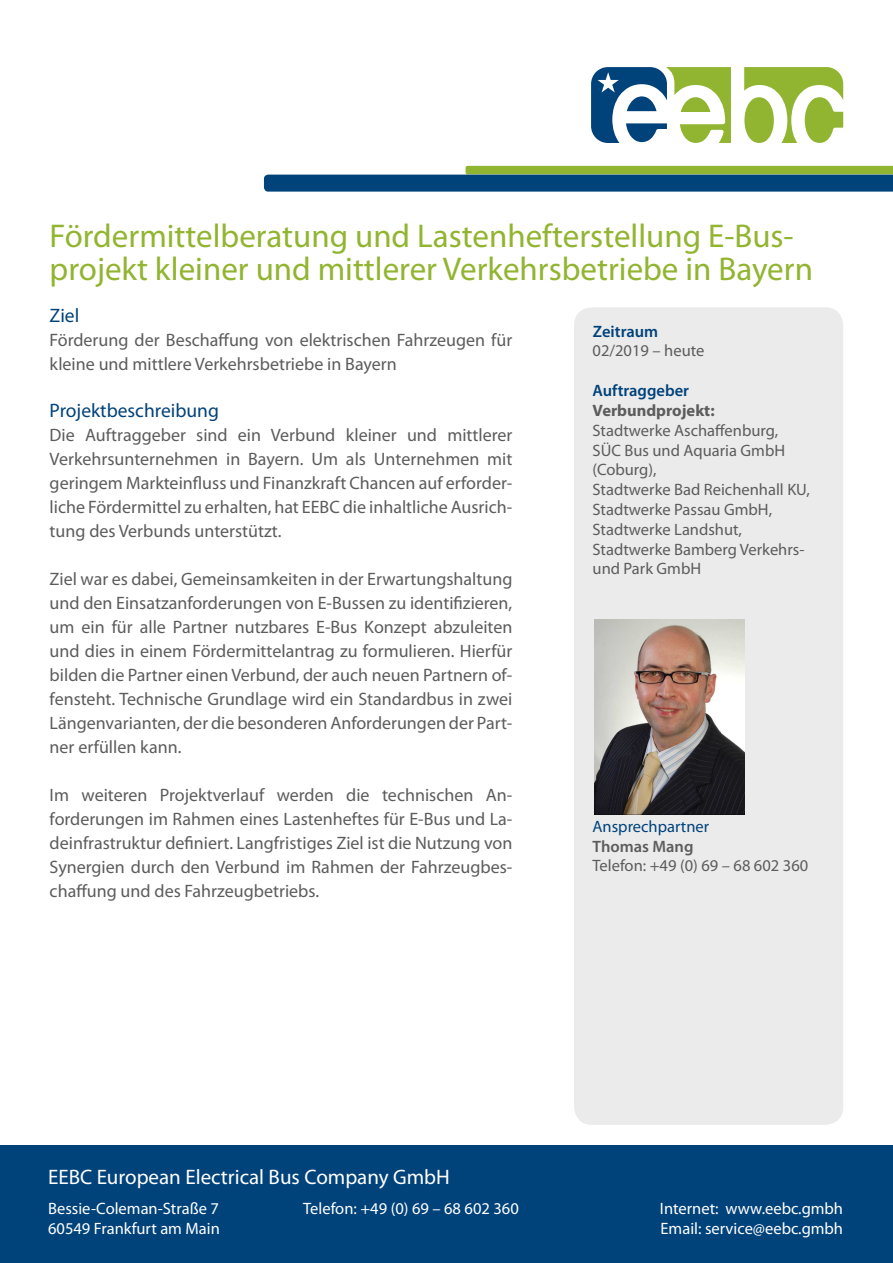
<style>
.page{position:relative;width:893px;height:1263px;background:#fff}
.page>*{position:absolute;margin:0;border:0;box-sizing:border-box;transform-origin:0 0}
.t1{font:33px/33px "Myriad Pro";color:#91b530}
.t2{font:21px "Myriad Pro";color:#fff}
.t3{font:19.5px "Myriad Pro";color:#00427a}
.t4{font:18px/24px "Myriad Pro";color:#5c5c5c;text-align:justify}
.t5{font:16.5px/19.8px "Myriad Pro";color:#5c5c5c}
.t6{font:16.5px "Myriad Pro";color:#fff}
.t7{font:600 16.5px "Myriad Pro";color:#00427a}
.t8{font:700 16.5px "Myriad Pro";color:#5c5c5c}
.t9{font:16.5px "Myriad Pro";color:#00427a}
.s1{font-weight:600}
</style>
<div class="page">
<div style="left:0;top:1146px;width:893px;height:117px;background:#00427a"></div>
<svg style="left:264px;top:166px;width:629px;height:26px;background:#40737b"></svg>
<div style="left:574px;top:307px;width:269px;height:818px;background:#ebebeb;border-radius:18px"></div>
<img style="left:594px;top:619px;width:150px;height:195px">
<svg style="left:744px;top:67px;width:99px;height:76px"></svg>
<svg style="left:591px;top:67px;width:140px;height:76px"></svg>
<p class="t1" style="left:50px;top:219px;width:765px">Fördermittelberatung und Lastenhefterstellung E-Bus&shy;projekt kleiner und mittlerer Verkehrsbetriebe in Bayern</p>
<p class="t3" style="left:50px;top:303px;width:31px">Ziel</p>
<p class="t4" style="left:50px;top:328px;width:464px">Förderung der Beschaffung von elektrischen Fahrzeugen für kleine und mittlere Verkehrsbetriebe in Bayern</p>
<p class="t3" style="left:50px;top:398px;width:171px">Projektbeschreibung</p>
<p class="t4" style="left:50px;top:422px;width:464px">Die Auftraggeber sind ein Verbund kleiner und mittlerer Verkehrsunternehmen in Bayern. Um als Unternehmen mit geringem Markteinfluss und Finanzkraft Chancen auf erforder&shy;liche Fördermittel zu erhalten, hat EEBC die inhaltliche Ausrich&shy;tung des Verbunds unterstützt.</p>
<p class="t4" style="left:50px;top:566px;width:464px">Ziel war es dabei, Gemeinsamkeiten in der Erwartungshaltung und den Einsatzanforderungen von E-Bussen zu identifizieren, um ein für alle Partner nutzbares E-Bus Konzept abzuleiten und dies in einem Fördermittelantrag zu formulieren. Hierfür bilden die Partner einen Verbund, der auch neuen Partnern of&shy;fensteht. Technische Grundlage wird ein Standardbus in zwei Längenvarianten, der die besonderen Anforderungen der Part&shy;ner erfüllen kann.</p>
<p class="t4" style="left:50px;top:782px;width:464px">Im weiteren Projektverlauf werden die technischen An&shy;forderungen im Rahmen eines Lastenheftes für E-Bus und La&shy;deinfrastruktur definiert. Langfristiges Ziel ist die Nutzung von Synergien durch den Verbund im Rahmen der Fahrzeugbes&shy;chaffung und des Fahrzeugbetriebs.</p>
<p class="t7" style="left:593px;top:321px;width:67px">Zeitraum</p>
<p class="t5" style="left:593px;top:341px;width:113px">02/2019 – heute</p>
<p class="t7" style="left:593px;top:380px;width:98px">Auftraggeber</p>
<p class="t8" style="left:593px;top:400px;width:124px">Verbundprojekt:</p>
<p class="t5" style="left:593px;top:420px;width:187px">Stadtwerke Aschaffenburg,</p>
<p class="t5" style="left:593px;top:440px;width:194px">SÜC Bus und Aquaria GmbH (Coburg),</p>
<p class="t5" style="left:593px;top:479px;width:219px">Stadtwerke Bad Reichenhall KU,</p>
<p class="t5" style="left:593px;top:499px;width:181px">Stadtwerke Passau GmbH,</p>
<p class="t5" style="left:593px;top:519px;width:151px">Stadtwerke Landshut,</p>
<p class="t5" style="left:593px;top:539px;width:213px">Stadtwerke Bamberg Verkehrs&shy;und Park GmbH</p>
<p class="t9" style="left:593px;top:816px;width:118px">Ansprechpartner</p>
<p class="t5" style="left:593px;top:836px;width:217px"><span class="s1">Thomas Mang<br></span>Telefon: +49 (0) 69 – 68 602 360</p>
<p class="t2" style="left:48px;top:1164px;width:403px">EEBC European Electrical Bus Company GmbH</p>
<p class="t6" style="left:48px;top:1198px;width:172px">Bessie-Coleman-Straße 7</p>
<p class="t6" style="left:303px;top:1198px;width:217px">Telefon: +49 (0) 69 – 68 602 360</p>
<p class="t6" style="left:660px;top:1198px;width:185px">Internet: www.eebc.gmbh</p>
<p class="t6" style="left:48px;top:1218px;width:173px">60549 Frankfurt am Main</p>
<p class="t6" style="left:660px;top:1218px;width:184px">Email: service@eebc.gmbh</p>
</div>
